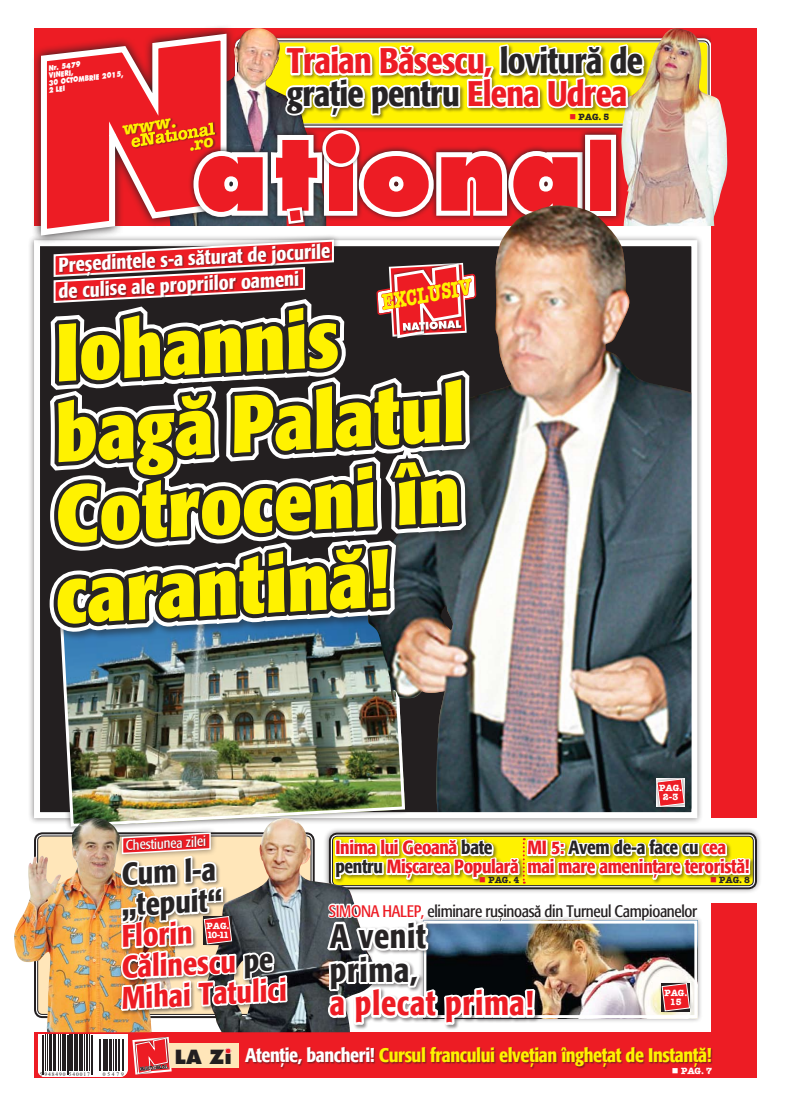
<style>
.page{position:relative;width:791px;height:1106px;background:#fff}
.page>*{position:absolute;margin:0;border:0;box-sizing:border-box;transform-origin:0 0}
.t1{font:100.7px "Futura Extra Bold Rom";color:#ed1c24}
.t2{font:700 condensed 80.6px/80.6px "R Formata";color:#fff200}
.t3{font:500 condensed 35.4px/32.4px "R Formata";letter-spacing:-.02em;color:#ed1c24}
.t4{font:500 condensed 33.8px "R Formata";letter-spacing:.02em;color:#ed1c24}
.t5{font:500 condensed 33.8px/33.7px "R Formata";letter-spacing:.02em;color:#272425}
.t6{font:500 condensed 31px/30.9px "R Formata";color:#ed1c24}
.t7{font:22.2px "American Type Writer Bold Rom";color:#fff200;scale:.73 1}
.t8{font:500 condensed 20px/26px "R Formata";color:#fff}
.t9{font:500 condensed 19.6px "R Formata";letter-spacing:-.02em;color:#fff200}
.t10{font:19.1px "Futura Extra Bold Rom";color:#231f20}
.t11{font:500 condensed 19px/19px "R Formata";letter-spacing:-.02em;color:#ed1c24}
.t12{font:17.6px "American Type Writer Bold Rom";color:#fff200}
.t13{font:16.6px "R Formata Condensed";letter-spacing:-.02em;color:#231f20}
.t14{font:14px "R Formata Condensed";color:#fff}
.t15{font:9px/9px "American Type Writer Bold Rom";color:#fff;text-align:center}
.t16{font:9px "American Type Writer Bold Rom";color:#272425}
.t17{font:7.3px/7.3px "Futura Extra Bold Rom";color:#fff;scale:.8 1}
.t18{font:5.5px "Times New Roman";letter-spacing:.18em;color:#231f20}
.s1{color:#272425}
.s2{color:#ed1c24}
.s3{font-size:70.7px}
.s4{font-family:"Helvetica Neue LT Pro";font-weight:900;color:#272425}
.s5{color:#fff}
</style>
<div class="page">
<div style="left:712px;top:28px;width:45px;height:790px;background:#ed1c24"></div>
<div style="left:712px;top:903px;width:45px;height:174px;background:#ed1c24"></div>
<div style="left:323px;top:827px;width:468px;height:102px;background:#231f20;opacity:.5"></div>
<div style="left:525px;top:837px;width:266px;height:62px;background:#231f20;opacity:.5"></div>
<svg style="left:31px;top:28px;width:7px;height:222px"></svg>
<img style="left:14px;top:818px;width:24px;height:199px">
<img style="left:38px;top:27px;width:715px;height:1051px">
<p class="t17" style="left:45px;top:65px;width:97px;text-indent:3px;rotate:-7deg">Nr. 5479<br>vin eri,<br>30 octombrie 2015,<br>2 LEI</p>
<p class="t12" style="left:121px;top:119px;width:56px;rotate:-9deg">www.</p>
<h3 class="t3" style="left:287px;top:46px;width:358px">Traian Băsescu, <span class="s1">lovitură de grație pentru</span> Elena Udrea</h3>
<p class="t16" style="left:569px;top:111px;width:42px"><span class="s2">■</span> PAG. 5</p>
<h1 class="t1" style="left:195px;top:111px;width:389px">at<span class="s3">I</span>ona</h1>
<p class="t8" style="left:56px;top:253px;width:275px;rotate:-3deg">Președintele s-a săturat de jocurile de culise ale propriilor oameni</p>
<p class="t7" style="left:379px;top:289px;width:126px;rotate:-10deg">EXCLUSIV</p>
<h2 class="t2" style="left:40px;top:315px;width:419px;rotate:-3deg">Iohannis bagă Palatul<br>Cotroceni în carantină!</h2>
<p class="t15" style="left:659px;top:783px;width:24px">PAG.<br>2-3</p>
<p class="t14" style="left:125px;top:837px;width:82px;rotate:-3deg">Chestiunea zilei</p>
<h3 class="t6" style="left:114px;top:860px;width:167px;rotate:-3deg"><span class="s1">Cum l-a </span><span class="s4">„</span><span class="s1">țepuit</span><span class="s4">“<br></span>Florin<br>Călinescu <span class="s1">pe<br></span>Mihai Tatulici</h3>
<p class="t11" style="left:528px;top:838px;width:223px">MI 5: <span class="s1">Avem de-a face cu</span> cea mai mare amenințare teroristă!</p>
<p class="t11" style="left:335px;top:838px;width:185px">Inima lui Geoană <span class="s1">bate pentru</span> Mișcarea Populară</p>
<p class="t16" style="left:479px;top:873px;width:42px"><span class="s2">■</span> PAG. 4</p>
<p class="t16" style="left:710px;top:873px;width:42px"><span class="s2">■</span> PAG. 8</p>
<p class="t13" style="left:329px;top:901px;width:370px"><span class="s2">Simona Halep,</span> eliminare rușinoasă din Turneul Campioanelor</p>
<p class="t15" style="left:207px;top:920px;width:24px;text-align:left">PAG.<br>10-11</p>
<h3 class="t5" style="left:330px;top:920px;width:98px">A venit prima,</h3>
<h3 class="t4" style="left:330px;top:984px;width:205px">a plecat prima!</h3>
<p class="t15" style="left:664px;top:987px;width:24px">PAG.<br>15</p>
<p class="t18" style="left:40px;top:1070px;width:52px">5 948490 540017</p>
<p class="t18" style="left:103px;top:1070px;width:22px">05248739</p>
<p class="t10" style="left:175px;top:1045px;width:58px">LA Zi</p>
<p class="t9" style="left:245px;top:1044px;width:468px"><span class="s5">Atenție, bancheri!</span> Cursul francului elvețian înghețat de Instanță!</p>
<p class="t15" style="left:672px;top:1066px;width:42px">■ PAG. 7</p>
</div>
